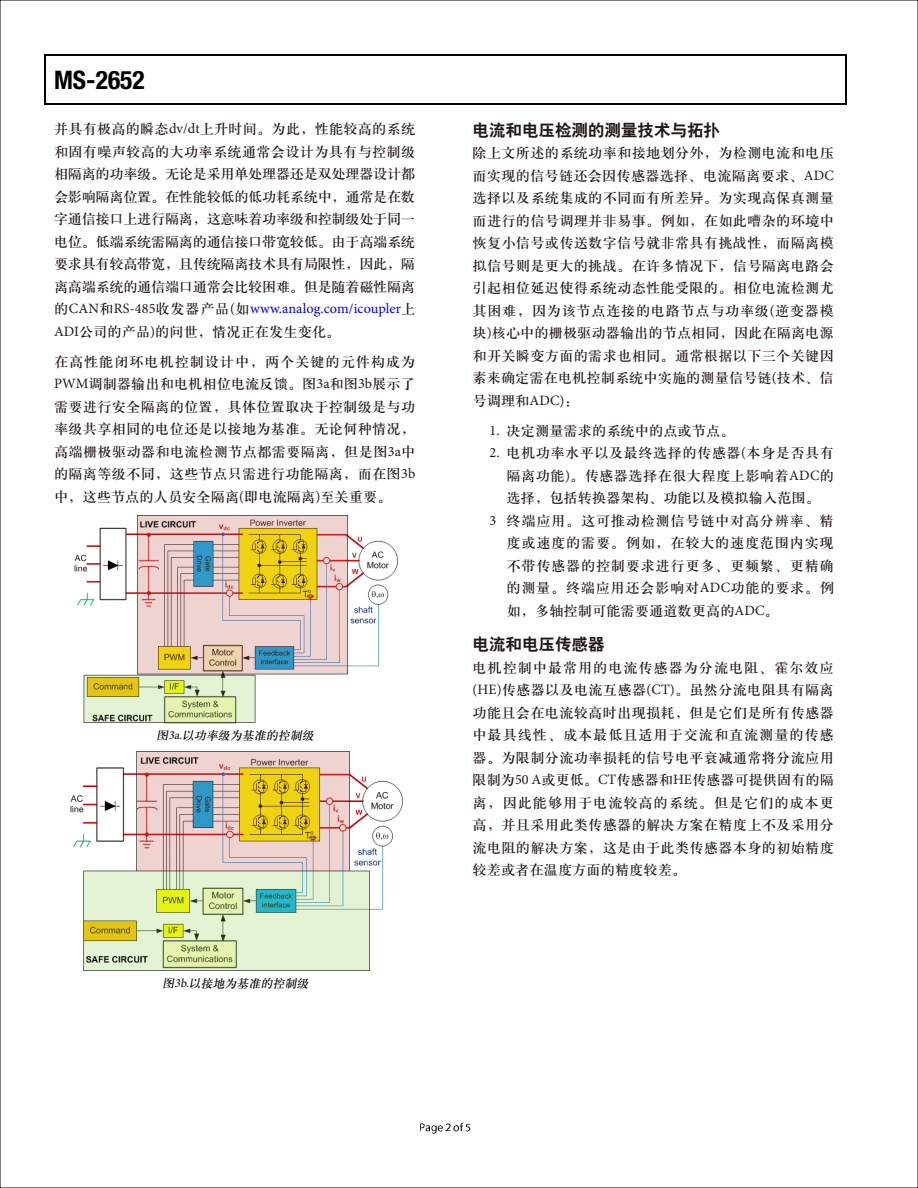
<style>
.page{position:relative;width:918px;height:1188px;background:#fff}
.page>*{position:absolute;margin:0;border:0;box-sizing:border-box;transform-origin:0 0}
.t1{font:700 condensed 25.5px "Helvetica Neue LT Std";color:#000}
.t2{font:16.5px "H Yb 2 gj";color:#231815}
.t3{font:14.25px/22.5px "H Ya 3 gj";letter-spacing:.015em;color:#231815;text-align:justify}
.t4{font:14.25px "H Ya 3 gj";letter-spacing:.045em;color:#231815}
.t5{font:14.25px/30px "H Ya 3 gj";letter-spacing:.06em;color:#231815}
.t6{font:14.25px "Minion Pro";letter-spacing:.005em;color:#00f}
.t7{font:italic 12.15px "H Ya 3 gj";color:#000}
.s1{font-family:"Minion Pro"}
.s2{font-family:"H Ya 3 gj";color:#231815}
.s3{color:#231815}
</style>
<div class="page">
<hr style="left:46px;top:54px;width:521px;height:1px;background:#000">
<hr style="left:568px;top:54px;width:277px;height:1px;background:#000">
<hr style="left:45px;top:58px;width:1px;height:46px;background:#000">
<hr style="left:46px;top:104px;width:521px;height:1px;background:#000">
<hr style="left:567px;top:104px;width:278px;height:1px;background:#000">
<hr style="left:845px;top:58px;width:1px;height:46px;background:#000">
<img style="left:420px;top:1123px;width:26px;height:11px">
<svg style="left:446px;top:1123px;width:8px;height:9px"></svg>
<img style="left:454px;top:1122px;width:12px;height:10px">
<svg style="left:466px;top:1123px;width:5px;height:9px"></svg>
<img style="left:74px;top:515px;width:323px;height:208px">
<img style="left:70px;top:752px;width:332px;height:219px">
<h1 class="t1" style="left:54px;top:64px;width:92px">MS-2652</h1>
<p class="t3" style="left:54px;top:118px;width:363px">并具有极高的瞬态<span class="s1">dv/dt</span>上升时间。为此，性能较高的系统和固有噪声较高的大功率系统通常会设计为具有与控制级相隔离的功率级。无论是采用单处理器还是双处理器设计都会影响隔离位置。在性能较低的低功耗系统中，通常是在数字通信接口上进行隔离，这意味着功率级和控制级处于同一电位。低端系统需隔离的通信接口带宽较低。由于高端系统要求具有较高带宽，且传统隔离技术具有局限性，因此，隔离高端系统的通信端口通常会比较困难。但是随着磁性隔离</p>
<p class="t6" style="left:54px;top:299px;width:363px"><span class="s2">的</span><span class="s3">CAN</span><span class="s2">和</span><span class="s3">RS-485</span><span class="s2">收发器产品</span><span class="s3">(</span><span class="s2">如</span>www.analog.com/icoupler<span class="s2">上</span></p>
<p class="t5" style="left:54px;top:316px;width:363px"><span class="s1">ADI</span>公司的产品<span class="s1">)</span>的问世，情况正在发生变化。<br>在高性能闭环电机控制设计中，两个关键的元件构成为</p>
<p class="t3" style="left:54px;top:373px;width:363px"><span class="s1">PWM</span>调制器输出和电机相位电流反馈。图<span class="s1">3a</span>和图<span class="s1">3b</span>展示了需要进行安全隔离的位置，具体位置取决于控制级是与功率级共享相同的电位还是以接地为基准。无论何种情况，高端栅极驱动器和电流检测节点都需要隔离，但是图<span class="s1">3a</span>中的隔离等级不同，这些节点只需进行功能隔离，而在图<span class="s1">3b</span>中，这些节点的人员安全隔离<span class="s1">(</span>即电流隔离<span class="s1">)</span>至关重要。</p>
<p class="t7" style="left:156px;top:729px;width:161px">图<span class="s1">3a.</span>以功率级为基准的控制级</p>
<p class="t7" style="left:163px;top:977px;width:150px">图<span class="s1">3b.</span>以接地为基准的控制级</p>
<p class="t2" style="left:473px;top:122px;width:249px">电流和电压检测的测量技术与拓扑</p>
<p class="t3" style="left:473px;top:142px;width:363px">除上文所述的系统功率和接地划分外，为检测电流和电压而实现的信号链还会因传感器选择、电流隔离要求、<span class="s1">ADC</span>选择以及系统集成的不同而有所差异。为实现高保真测量而进行的信号调理并非易事。例如，在如此嘈杂的环境中恢复小信号或传送数字信号就非常具有挑战性，而隔离模拟信号则是更大的挑战。在许多情况下，信号隔离电路会引起相位延迟使得系统动态性能受限的。相位电流检测尤其困难，因为该节点连接的电路节点与功率级<span class="s1">(</span>逆变器模块<span class="s1">)</span>核心中的栅极驱动器输出的节点相同，因此在隔离电源和开关瞬变方面的需求也相同。通常根据以下三个关键因素来确定需在电机控制系统中实施的测量信号链<span class="s1">(</span>技术、信号调理和<span class="s1">ADC)</span>：</p>
<p class="t3" style="left:490px;top:419px;width:247px"><span class="s1">1.</span> 决定测量需求的系统中的点或节点。</p>
<p class="t3" style="left:490px;top:442px;width:346px"><span class="s1">2.</span> 电机功率水平以及最终选择的传感器<span class="s1">(</span>本身是否具有</p>
<p class="t3" style="left:507px;top:464px;width:329px">隔离功能<span class="s1">)</span>。传感器选择在很大程度上影响着<span class="s1">ADC</span>的</p>
<p class="t3" style="left:507px;top:487px;width:315px">选择，包括转换器架构、功能以及模拟输入范围。</p>
<p class="t4" style="left:490px;top:513px;width:346px"><span class="s1">3</span> 终端应用。这可推动检测信号链中对高分辨率、精</p>
<p class="t4" style="left:507px;top:536px;width:329px">度或速度的需要。例如，在较大的速度范围内实现</p>
<p class="t4" style="left:507px;top:558px;width:329px">不带传感器的控制要求进行更多、更频繁、更精确</p>
<p class="t4" style="left:507px;top:581px;width:329px">的测量。终端应用还会影响对<span class="s1">ADC</span>功能的要求。例</p>
<p class="t3" style="left:507px;top:599px;width:274px">如，多轴控制可能需要通道数更高的<span class="s1">ADC</span>。</p>
<p class="t2" style="left:473px;top:636px;width:133px">电流和电压传感器</p>
<p class="t3" style="left:473px;top:656px;width:363px">电机控制中最常用的电流传感器为分流电阻、霍尔效应<span class="s1">(HE)</span>传感器以及电流互感器<span class="s1">(CT)</span>。虽然分流电阻具有隔离功能且会在电流较高时出现损耗，但是它们是所有传感器中最具线性、成本最低且适用于交流和直流测量的传感器。为限制分流功率损耗的信号电平衰减通常将分流应用限制为<span class="s1">50 A</span>或更低。<span class="s1">CT</span>传感器和<span class="s1">HE</span>传感器可提供固有的隔离，因此能够用于电流较高的系统。但是它们的成本更高，并且采用此类传感器的解决方案在精度上不及采用分流电阻的解决方案，这是由于此类传感器本身的初始精度较差或者在温度方面的精度较差。</p>
</div>
